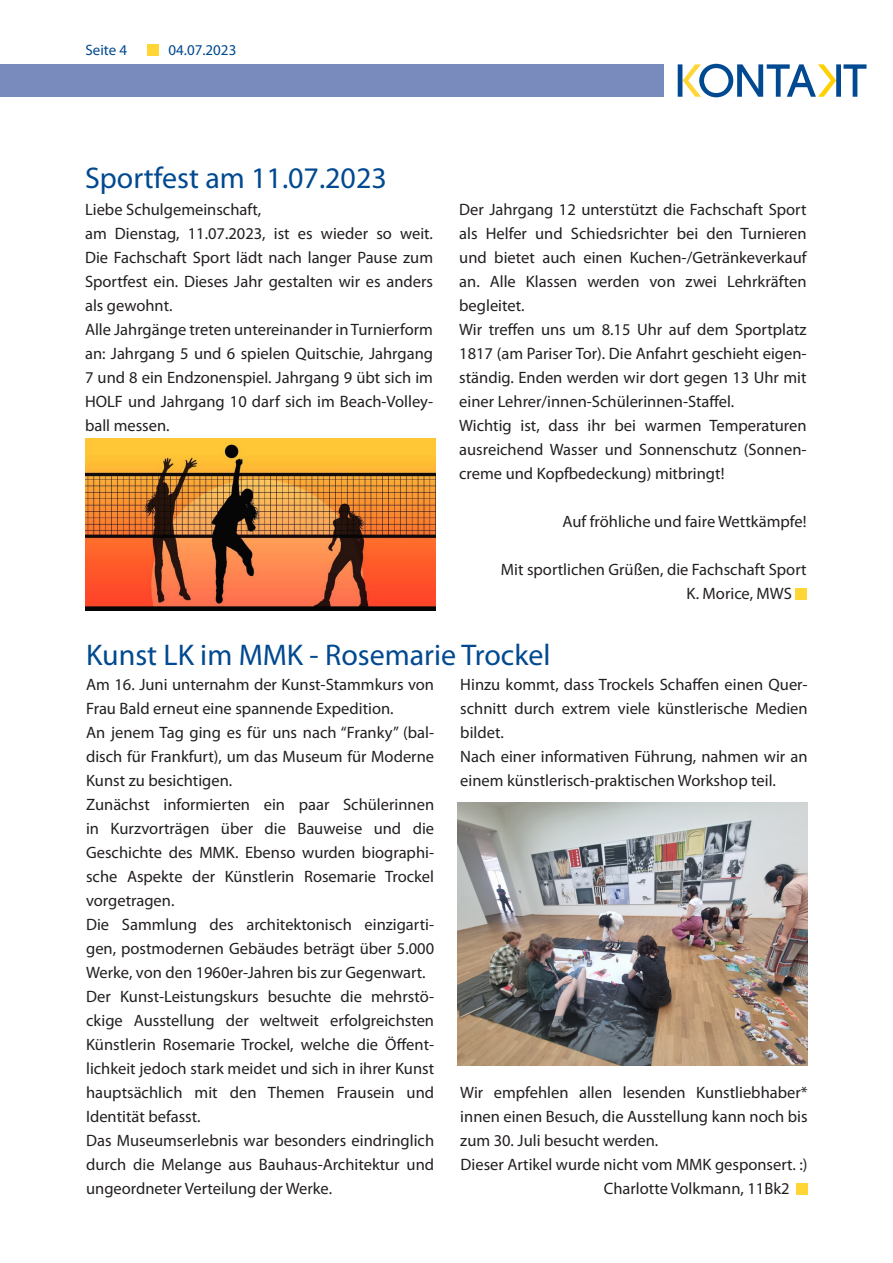
<style>
.page{position:relative;width:893px;height:1263px;background:#fff}
.page>*{position:absolute;margin:0;border:0;box-sizing:border-box;transform-origin:0 0}
.t1{font:30px "Myriad Pro";color:#014990}
.t2{font:16.5px/24px "Myriad Pro";color:#231f20;text-align:justify}
.t3{font:15px "Myriad Pro";color:#014990}
</style>
<div class="page">
<svg style="left:678px;top:64px;width:188px;height:33px"></svg>
<div style="left:0;top:64px;width:663px;height:33px;background:#788bbc"></div>
<div style="left:148px;top:44px;width:11px;height:11px;background:#ffd636"></div>
<div style="left:795px;top:588px;width:12px;height:11px;background:#ffd636"></div>
<div style="left:796px;top:1183px;width:12px;height:11px;background:#ffd636"></div>
<img style="left:457px;top:803px;width:351px;height:263px">
<img style="left:85px;top:438px;width:351px;height:172px">
<p class="t3" style="left:85px;top:41px;width:43px">Seite 4</p>
<p class="t3" style="left:169px;top:41px;width:69px">04.07.2023</p>
<p class="t1" style="left:85px;top:160px;width:303px">Sportfest am 11.07.2023</p>
<p class="t2" style="left:85px;top:197px;width:178px">Liebe Schulgemeinschaft,</p>
<p class="t2" style="left:85px;top:221px;width:350px">am Dienstag, 11.07.2023, ist es wieder so weit.<br>Die Fachschaft Sport lädt nach langer Pause zum Sportfest ein. Dieses Jahr gestalten wir es anders als gewohnt.</p>
<p class="t2" style="left:85px;top:317px;width:350px">Alle Jahrgänge treten untereinander in Turnierform an: Jahrgang 5 und 6 spielen Quitschie, Jahrgang 7 und 8 ein Endzonenspiel. Jahrgang 9 übt sich im HOLF und Jahrgang 10 darf sich im Beach-Volley&shy;ball messen.</p>
<p class="t2" style="left:459px;top:197px;width:349px">Der Jahrgang 12 unterstützt die Fachschaft Sport als Helfer und Schiedsrichter bei den Turnieren und bietet auch einen Kuchen-/Getränkeverkauf an. Alle Klassen werden von zwei Lehrkräften begleitet.</p>
<p class="t2" style="left:459px;top:317px;width:349px">Wir treffen uns um 8.15 Uhr auf dem Sportplatz 1817 (am Pariser Tor). Die Anfahrt geschieht eigen&shy;ständig. Enden werden wir dort gegen 13 Uhr mit einer Lehrer/innen-Schülerinnen-Staffel.</p>
<p class="t2" style="left:459px;top:413px;width:349px">Wichtig ist, dass ihr bei warmen Temperaturen ausreichend Wasser und Sonnenschutz (Sonnen&shy;creme und Kopfbedeckung) mitbringt!</p>
<p class="t2" style="left:562px;top:509px;width:246px">Auf fröhliche und faire Wettkämpfe!</p>
<p class="t2" style="left:501px;top:557px;width:307px">Mit sportlichen Grüßen, die Fachschaft Sport</p>
<p class="t2" style="left:686px;top:581px;width:107px">K. Morice, MWS</p>
<p class="t1" style="left:86px;top:636px;width:466px">Kunst LK im MMK - Rosemarie Trockel</p>
<p class="t2" style="left:86px;top:672px;width:349px">Am 16. Juni unternahm der Kunst-Stammkurs von<br>Frau Bald erneut eine spannende Expedition.</p>
<p class="t2" style="left:86px;top:720px;width:350px">An jenem Tag ging es für uns nach “Franky” (bal&shy;disch für Frankfurt), um das Museum für Moderne Kunst zu besichtigen.</p>
<p class="t2" style="left:86px;top:792px;width:350px">Zunächst informierten ein paar Schülerinnen in Kurzvorträgen über die Bauweise und die Geschichte des MMK. Ebenso wurden biographi&shy;sche Aspekte der Künstlerin Rosemarie Trockel vorgetragen.</p>
<p class="t2" style="left:86px;top:912px;width:350px">Die Sammlung des architektonisch einzigarti&shy;gen, postmodernen Gebäudes beträgt über 5.000<br>Werke, von den 1960er-Jahren bis zur Gegenwart.</p>
<p class="t2" style="left:86px;top:984px;width:350px">Der Kunst-Leistungskurs besuchte die mehrstö&shy;ckige Ausstellung der weltweit erfolgreichsten Künstlerin Rosemarie Trockel, welche die Öffent&shy;lichkeit jedoch stark meidet und sich in ihrer Kunst hauptsächlich mit den Themen Frausein und Identität befasst.</p>
<p class="t2" style="left:86px;top:1128px;width:350px">Das Museumserlebnis war besonders eindringlich durch die Melange aus Bauhaus-Architektur und ungeordneter Verteilung der Werke.</p>
<p class="t2" style="left:460px;top:672px;width:349px">Hinzu kommt, dass Trockels Schaffen einen Quer&shy;schnitt durch extrem viele künstlerische Medien bildet.</p>
<p class="t2" style="left:460px;top:744px;width:349px">Nach einer informativen Führung, nahmen wir an einem künstlerisch-praktischen Workshop teil.</p>
<p class="t2" style="left:460px;top:1080px;width:349px">Wir empfehlen allen lesenden Kunstliebhaber* innen einen Besuch, die Ausstellung kann noch bis zum 30. Juli besucht werden.</p>
<p class="t2" style="left:461px;top:1152px;width:349px">Dieser Artikel wurde nicht vom MMK gesponsert. :)</p>
<p class="t2" style="left:604px;top:1176px;width:187px">Charlotte Volkmann, 11Bk2</p>
</div>
